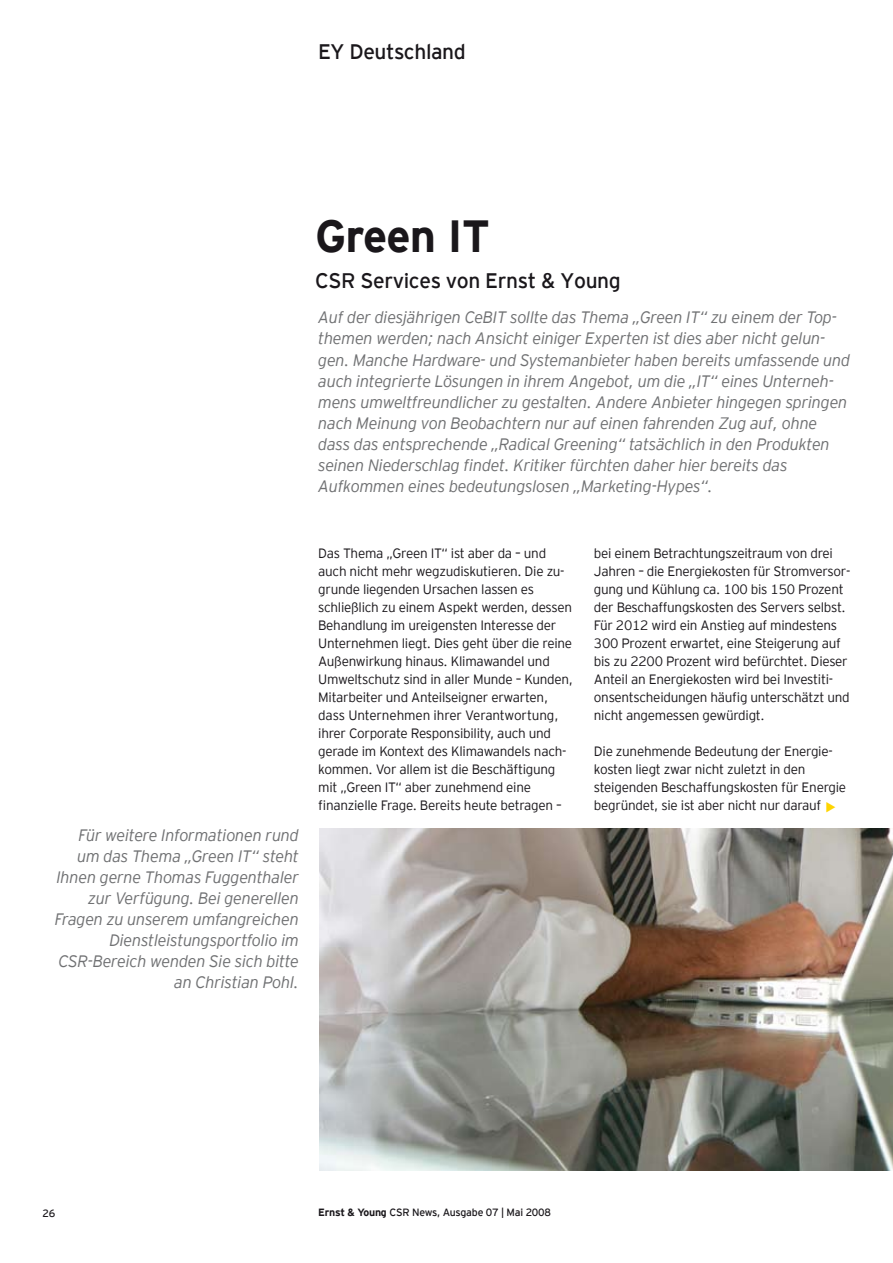
<style>
.page{position:relative;width:893px;height:1263px;background:#fff}
.page>*{position:absolute;margin:0;border:0;box-sizing:border-box;transform-origin:0 0}
.t1{font:700 45px "EY Interstate";letter-spacing:-.02em;color:#1a171b}
.t2{font:300 30px "EY Interstate";color:#ffd500}
.t3{font:21px "EY Interstate";letter-spacing:-.02em;color:#1a171b}
.t4{font:italic 300 16.5px/21px "EY Interstate";letter-spacing:-.02em;color:#707173}
.t5{font:300 13.5px/18px "EY Interstate";letter-spacing:-.02em;color:#1a171b}
.t6{font:10.5px "EY Interstate";letter-spacing:-.02em;color:#1a171b}
.s1{font-weight:700}
</style>
<div class="page">
<img style="left:319px;top:828px;width:574px;height:342px">
<h3 class="t3" style="left:318px;top:37px;width:149px">EY Deutschland</h3>
<h1 class="t1" style="left:315px;top:204px;width:177px">Green IT</h1>
<h3 class="t3" style="left:315px;top:266px;width:307px">CSR Services von Ernst &amp; Young</h3>
<p class="t4" style="left:318px;top:306px;width:534px">Auf der diesjährigen CeBIT sollte das Thema „Green IT“ zu einem der Top&shy;themen werden; nach Ansicht einiger Experten ist dies aber nicht gelun&shy;gen. Manche Hardware- und Systemanbieter haben bereits umfassende und auch integrierte Lösungen in ihrem Angebot, um die „IT“ eines Unterneh&shy;mens umweltfreundlicher zu gestalten. Andere Anbieter hingegen springen nach Meinung von Beobachtern nur auf einen fahrenden Zug auf, ohne dass das entsprechende „Radical Greening“ tatsächlich in den Produkten seinen Niederschlag findet. Kritiker fürchten daher hier bereits das Aufkommen eines bedeutungslosen „Marketing-Hypes“.</p>
<p class="t4" style="left:55px;top:824px;width:246px;text-align:right">Für weitere Informationen rund um das Thema „Green IT“ steht<br>Ihnen gerne Thomas Fuggenthaler zur Verfügung. Bei generellen<br>Fragen zu unserem umfangreichen<br>Dienstleistungsportfolio im<br>CSR-Bereich wenden Sie sich bitte an Christian Pohl.</p>
<p class="t5" style="left:318px;top:543px;width:256px">Das Thema „Green IT“ ist aber da – und auch nicht mehr wegzudiskutieren. Die zu-- grunde liegenden Ursachen lassen es schließlich zu einem Aspekt werden, dessen Behandlung im ureigensten Interesse der Unternehmen liegt. Dies geht über die reine Außenwirkung hinaus. Klimawandel und Umweltschutz sind in aller Munde – Kunden, Mitarbeiter und Anteilseigner erwarten, dass Unternehmen ihrer Verantwortung, ihrer Corporate Responsibility, auch und gerade im Kontext des Klimawandels nach&shy;kommen. Vor allem ist die Beschäftigung mit „Green IT“ aber zunehmend eine finanzielle Frage. Bereits heute betragen –</p>
<p class="t5" style="left:594px;top:543px;width:258px">bei einem Betrachtungszeitraum von drei Jahren – die Energiekosten für Stromversor&shy;gung und Kühlung ca. 100 bis 150 Prozent der Beschaffungskosten des Servers selbst.<br>Für 2012 wird ein Anstieg auf mindestens 300 Prozent erwartet, eine Steigerung auf bis zu 2200 Prozent wird befürchtet. Dieser Anteil an Energiekosten wird bei Investiti&shy;onsentscheidungen häufig unterschätzt und nicht angemessen gewürdigt.</p>
<p class="t5" style="left:594px;top:741px;width:254px">Die zunehmende Bedeutung der Energie&shy;kosten liegt zwar nicht zuletzt in den steigenden Beschaffungskosten für Energie begründet, sie ist aber nicht nur darauf</p>
<h2 class="t2" style="left:824px;top:786px;width:14px">•</h2>
<p class="t6" style="left:43px;top:1206px;width:14px">26</p>
<p class="t6" style="left:318px;top:1204px;width:234px"><span class="s1">Ernst &amp; Young</span> CSR News, Ausgabe 07 | Mai 2008</p>
</div>
